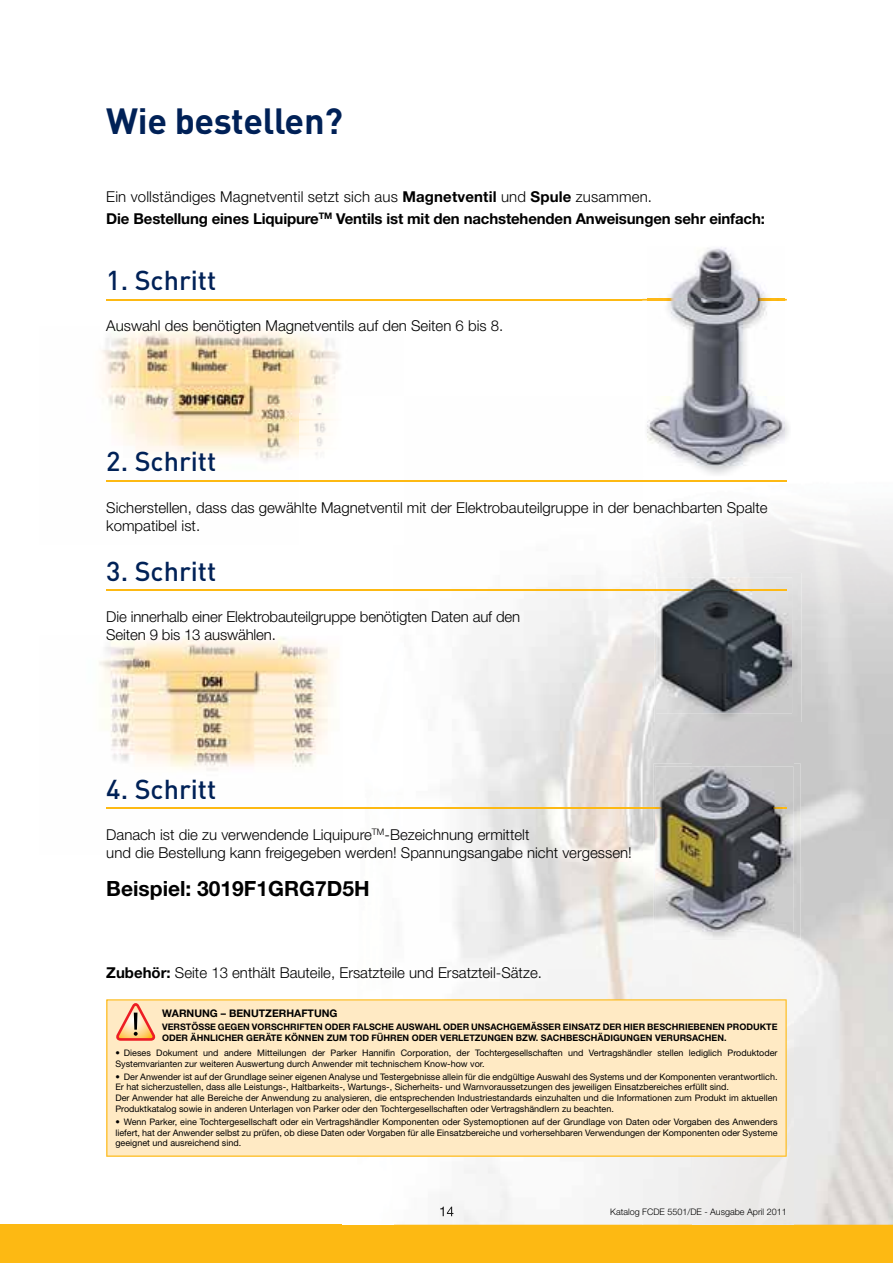
<style>
.page{position:relative;width:893px;height:1263px;background:#fff}
.page>*{position:absolute;margin:0;border:0;box-sizing:border-box;transform-origin:0 0}
.t1{font:700 36px "DINOT";letter-spacing:-.01em;color:#002157}
.t2{font:500 27px "DINOT";color:#002157}
.t3{font:700 21px "Helvetica Neue LT Std";color:#000}
.t4{font:300 15px/18px "Helvetica Neue LT Std";color:#000}
.t5{font:700 15px/22.2px "Helvetica Neue LT Std";letter-spacing:-.01em;color:#000}
.t6{font:700 10.5px "Helvetica Neue LT Std";color:#000}
.t7{font:9px/10.8px "Helvetica Neue LT Std";color:#000}
.t8{font:700 9px/10.8px "Helvetica Neue LT Std";color:#000}
.t9{font:300 9px "Helvetica Neue LT Std";color:#000}
.s1{font-weight:300}
.s2{font-weight:700}
</style>
<div class="page">
<div style="left:0;top:1225px;width:893px;height:38px;background:#fdb913"></div>
<img style="left:394px;top:481px;width:248px;height:744px">
<img style="left:743px;top:481px;width:150px;height:122px">
<img style="left:642px;top:481px;width:101px;height:122px">
<img style="left:642px;top:603px;width:51px;height:622px">
<svg style="left:440px;top:1206px;width:13px;height:10px"></svg>
<div style="left:106px;top:999px;width:681px;height:158px;background:#ffeac4"></div>
<svg style="left:116px;top:1003px;width:39px;height:38px"></svg>
<img style="left:102px;top:328px;width:198px;height:154px">
<img style="left:300px;top:332px;width:40px;height:82px">
<img style="left:300px;top:414px;width:43px;height:68px">
<img style="left:343px;top:481px;width:61px;height:64px">
<img style="left:99px;top:636px;width:305px;height:218px">
<hr style="left:106px;top:299px;width:681px;height:1px;background:#fdb913">
<img style="left:642px;top:298px;width:147px;height:177px">
<img style="left:647px;top:247px;width:137px;height:218px">
<img style="left:647px;top:299px;width:137px;height:1px">
<hr style="left:106px;top:589px;width:681px;height:2px;background:#fdb913">
<img style="left:655px;top:573px;width:146px;height:149px">
<img style="left:656px;top:577px;width:136px;height:136px">
<img style="left:656px;top:589px;width:131px;height:2px">
<hr style="left:106px;top:480px;width:681px;height:1px;background:#fdb913">
<hr style="left:106px;top:807px;width:681px;height:2px;background:#fdb913">
<img style="left:654px;top:763px;width:146px;height:177px">
<img style="left:655px;top:766px;width:138px;height:166px">
<img style="left:655px;top:807px;width:132px;height:2px">
<h1 class="t1" style="left:106px;top:96px;width:238px">Wie bestellen?</h1>
<h3 class="t5" style="left:106px;top:185px;width:660px"><span class="s1">Ein vollständiges Magnetventil setzt sich aus</span> MAGNETVENTIL <span class="s1">und</span> SPULE <span class="s1">zusammen.<br></span>DIE BESTELLUNG EINES LIQUIPURE<sup>TM</sup> VENTILS IST MIT DEN NACHSTEHENDEN ANWEISUNGEN SEHR EINFACH:</h3>
<h2 class="t2" style="left:106px;top:262px;width:112px">1. Schritt</h2>
<h3 class="t4" style="left:106px;top:317px;width:399px">Auswahl des benötigten Magnetventils auf den Seiten 6 bis 8.</h3>
<h2 class="t2" style="left:106px;top:443px;width:112px">2. Schritt</h2>
<h3 class="t4" style="left:106px;top:498px;width:663px">Sicherstellen, dass das gewählte Magnetventil mit der Elektrobauteilgruppe in der benachbarten Spalte kompatibel ist.</h3>
<h2 class="t2" style="left:106px;top:552px;width:112px">3. Schritt</h2>
<h3 class="t4" style="left:106px;top:607px;width:415px">Die innerhalb einer Elektrobauteilgruppe benötigten Daten auf den<br>Seiten 9 bis 13 auswählen.</h3>
<h2 class="t2" style="left:106px;top:770px;width:112px">4. Schritt</h2>
<h3 class="t4" style="left:106px;top:825px;width:527px">Danach ist die zu verwendende Liquipure<sup>TM</sup>-Bezeichnung ermittelt<br>und die Bestellung kann freigegeben werden! Spannungsangabe nicht vergessen!</h3>
<h3 class="t3" style="left:106px;top:875px;width:265px">BEISPIEL: 3019F1GRG7D5H</h3>
<h3 class="t4" style="left:106px;top:963px;width:437px"><span class="s2">ZUBEHÖR:</span> Seite 13 enthält Bauteile, Ersatzteile und Ersatzteil-Sätze.</h3>
<p class="t6" style="left:162px;top:1007px;width:177px">WARNUNG – BENUTZERHAFTUNG</p>
<p class="t8" style="left:162px;top:1021px;width:617px">VERSTÖSSE GEGEN VORSCHRIFTEN ODER FALSCHE AUSWAHL ODER UNSACHGEMÄSSER EINSATZ DER HIER BESCHRIEBENEN PRODUKTE<br>ODER ÄHNLICHER GERÄTE KÖNNEN ZUM TOD FÜHREN ODER VERLETZUNGEN BZW. SACHBESCHÄDIGUNGEN VERURSACHEN.</p>
<p class="t7" style="left:115px;top:1047px;width:664px">• Dieses Dokument und andere Mitteilungen der Parker Hannifin Corporation, der Tochtergesellschaften und Vertragshändler stellen lediglich Produktoder<br>Systemvarianten zur weiteren Auswertung durch Anwender mit technischem Know-how vor.</p>
<p class="t7" style="left:115px;top:1071px;width:664px">• Der Anwender ist auf der Grundlage seiner eigenen Analyse und Testergebnisse allein für die endgültige Auswahl des Systems und der Komponenten verantwortlich.<br>Er hat sicherzustellen, dass alle Leistungs-, Haltbarkeits-, Wartungs-, Sicherheits- und Warnvoraussetzungen des jeweiligen Einsatzbereiches erfüllt sind.<br>Der Anwender hat alle Bereiche der Anwendung zu analysieren, die entsprechenden Industriestandards einzuhalten und die Informationen zum Produkt im aktuellen Produktkatalog sowie in anderen Unterlagen von Parker oder den Tochtergesellschaften oder Vertragshändlern zu beachten.</p>
<p class="t7" style="left:115px;top:1116px;width:664px;text-align:justify">• Wenn Parker, eine Tochtergesellschaft oder ein Vertragshändler Komponenten oder Systemoptionen auf der Grundlage von Daten oder Vorgaben des Anwenders liefert, hat der Anwender selbst zu prüfen, ob diese Daten oder Vorgaben für alle Einsatzbereiche und vorhersehbaren Verwendungen der Komponenten oder Systeme geeignet und ausreichend sind.</p>
<p class="t9" style="left:610px;top:1206px;width:178px">Katalog FCDE 5501/DE - Ausgabe April 2011</p>
</div>
